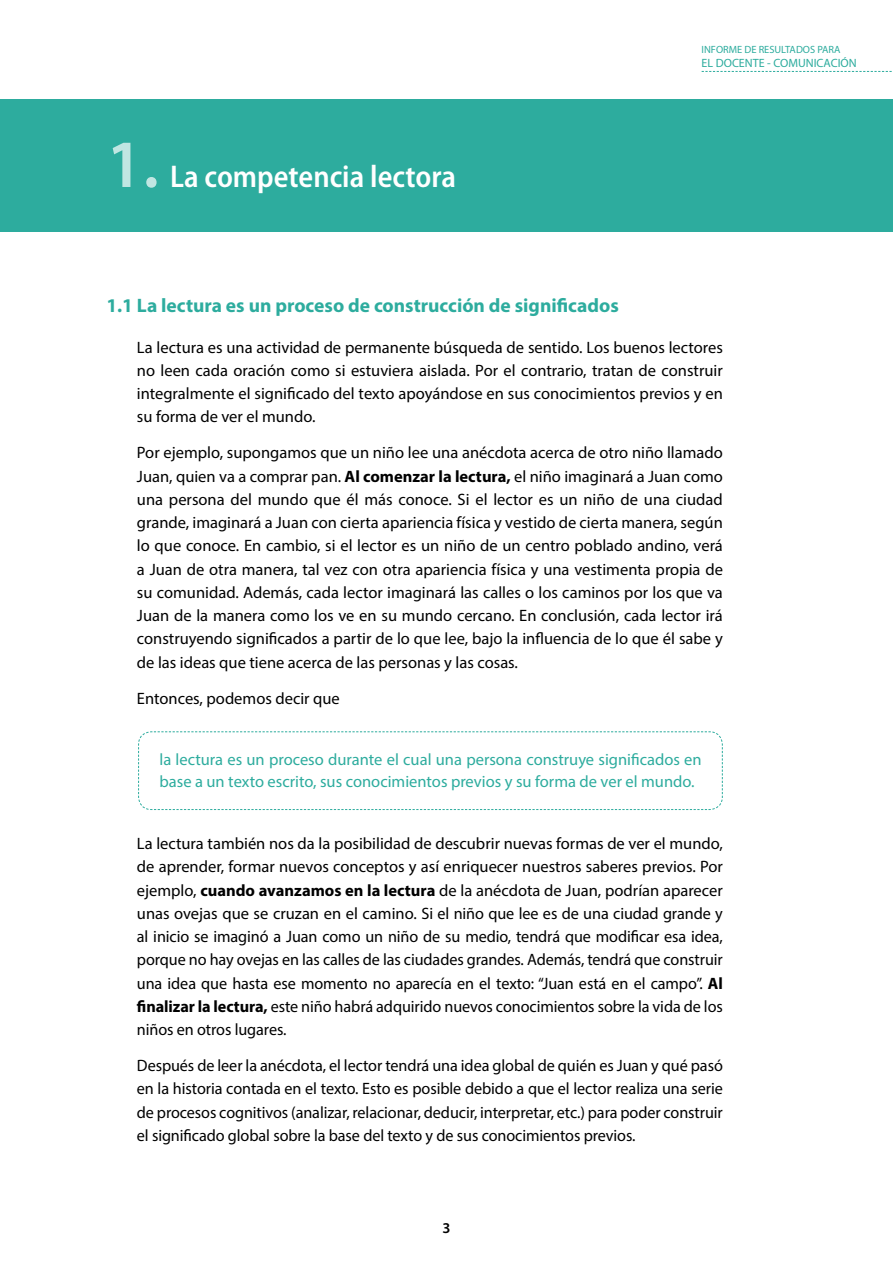
<style>
.page{position:relative;width:893px;height:1263px;background:#fff}
.page>*{position:absolute;margin:0;border:0;box-sizing:border-box;transform-origin:0 0}
.t1{font:600 semi-condensed 31.5px "Myriad Pro";color:#fff}
.t2{font:700 19.5px "Myriad Pro";color:#2dac9e}
.t3{font:16.5px/23.2px "Myriad Pro";letter-spacing:-.005em;color:#000;text-align:justify}
.t4{font:16.5px/22.5px "Myriad Pro";color:#2dac9e}
.t5{font:600 15px "Myriad Pro";color:#000}
.t6{font:12px "Myriad Pro";color:#2dac9e}
.t7{font:10.5px "Myriad Pro";color:#2dac9e}
.s1{font-stretch:normal;font-size:68.1px;color:#c0e6e2}
.s2{font-weight:700}
</style>
<div class="page">
<svg style="left:702px;top:71px;width:190px;height:1px"></svg>
<div style="left:0;top:100px;width:893px;height:132px;background:#2dac9e"></div>
<svg style="left:138px;top:731px;width:585px;height:79px"></svg>
<h1 class="t1" style="left:106px;top:157px;width:351px"><span class="s1">1.</span> La competencia lectora</h1>
<p class="t7" style="left:702px;top:43px;width:140px">INFORME DE RESULTADOS PARA</p>
<p class="t6" style="left:702px;top:55px;width:157px">EL DOCENTE - COMUNICACIÓN</p>
<p class="t2" style="left:106px;top:293px;width:514px">1.1 La lectura es un proceso de construcción de significados</p>
<p class="t3" style="left:137px;top:335px;width:587px">La lectura es una actividad de permanente búsqueda de sentido. Los buenos lectores no leen cada oración como si estuviera aislada. Por el contrario, tratan de construir integralmente el significado del texto apoyándose en sus conocimientos previos y en su forma de ver el mundo.</p>
<p class="t3" style="left:137px;top:441px;width:587px">Por ejemplo, supongamos que un niño lee una anécdota acerca de otro niño llamado Juan, quien va a comprar pan. <span class="s2">Al comenzar la lectura,</span> el niño imaginará a Juan como una persona del mundo que él más conoce. Si el lector es un niño de una ciudad grande, imaginará a Juan con cierta apariencia física y vestido de cierta manera, según lo que conoce. En cambio, si el lector es un niño de un centro poblado andino, verá a Juan de otra manera, tal vez con otra apariencia física y una vestimenta propia de su comunidad. Además, cada lector imaginará las calles o los caminos por los que va Juan de la manera como los ve en su mundo cercano. En conclusión, cada lector irá construyendo significados a partir de lo que lee, bajo la influencia de lo que él sabe y de las ideas que tiene acerca de las personas y las cosas.</p>
<p class="t3" style="left:137px;top:686px;width:204px">Entonces, podemos decir que</p>
<p class="t4" style="left:159px;top:748px;width:544px">la lectura es un proceso durante el cual una persona construye significados en base a un texto escrito, sus conocimientos previos y su forma de ver el mundo.</p>
<p class="t3" style="left:137px;top:832px;width:588px">La lectura también nos da la posibilidad de descubrir nuevas formas de ver el mundo, de aprender, formar nuevos conceptos y así enriquecer nuestros saberes previos. Por ejemplo, <span class="s2">cuando avanzamos en la lectura</span> de la anécdota de Juan, podrían aparecer unas ovejas que se cruzan en el camino. Si el niño que lee es de una ciudad grande y al inicio se imaginó a Juan como un niño de su medio, tendrá que modificar esa idea, porque no hay ovejas en las calles de las ciudades grandes. Además, tendrá que construir una idea que hasta ese momento no aparecía en el texto: “Juan está en el campo”. <span class="s2">Al finalizar la lectura,</span> este niño habrá adquirido nuevos conocimientos sobre la vida de los niños en otros lugares.</p>
<p class="t3" style="left:137px;top:1054px;width:587px">Después de leer la anécdota, el lector tendrá una idea global de quién es Juan y qué pasó en la historia contada en el texto. Esto es posible debido a que el lector realiza una serie de procesos cognitivos (analizar, relacionar, deducir, interpretar, etc.) para poder construir el significado global sobre la base del texto y de sus conocimientos previos.</p>
<p class="t5" style="left:442px;top:1219px;width:10px">3</p>
</div>
